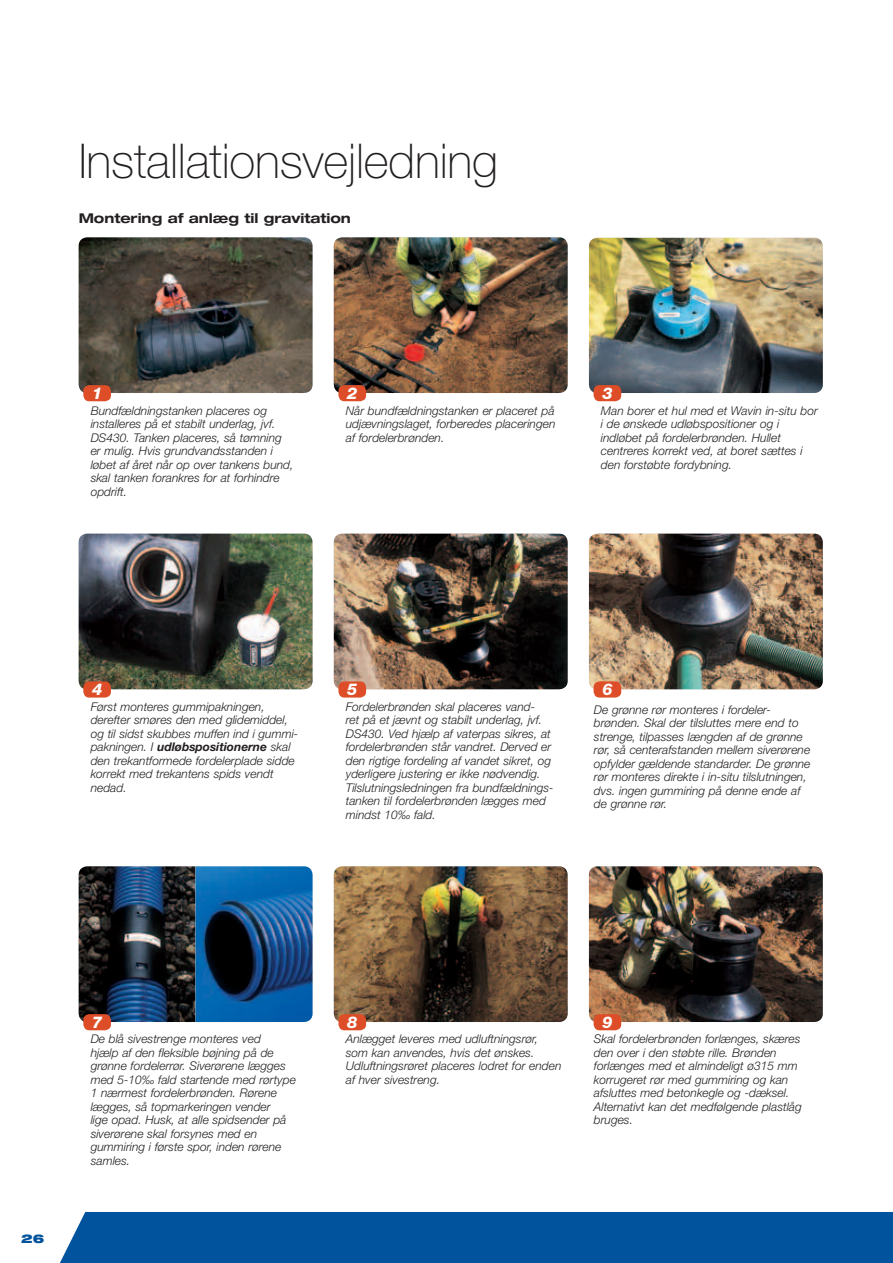
<style>
.page{position:relative;width:893px;height:1263px;background:#fff}
.page>*{position:absolute;margin:0;border:0;box-sizing:border-box;transform-origin:0 0}
.t1{font:100 48px "Helvetica Neue";letter-spacing:-.005em;color:#231f20}
.t2{font:italic 800 16.2px "Helvetica Neue";color:#fff}
.t3{font:700 expanded 13.5px "Helvetica Neue";color:#231f20}
.t4{font:italic 300 12px/13.5px "Helvetica Neue";color:#231f20}
.t5{font:900 expanded 12px "Helvetica Neue";color:#00539c}
.s1{font-weight:700}
</style>
<div class="page">
<div style="left:60px;top:1212px;width:833px;height:51px;background:#00539c"></div>
<img style="left:79px;top:534px;width:234px;height:155px">
<img style="left:79px;top:237px;width:234px;height:156px">
<div style="left:83px;top:385px;width:28px;height:16px;background:#dd4e28;border-radius:6px"></div>
<div style="left:83px;top:681px;width:28px;height:16px;background:#dd4e28;border-radius:6px"></div>
<div style="left:83px;top:1014px;width:28px;height:16px;background:#dd4e28;border-radius:6px"></div>
<img style="left:334px;top:237px;width:234px;height:156px">
<img style="left:334px;top:534px;width:234px;height:155px">
<img style="left:334px;top:866px;width:234px;height:156px">
<div style="left:338px;top:385px;width:28px;height:16px;background:#dd4e28;border-radius:6px"></div>
<div style="left:338px;top:681px;width:28px;height:16px;background:#dd4e28;border-radius:6px"></div>
<div style="left:338px;top:1014px;width:28px;height:16px;background:#dd4e28;border-radius:6px"></div>
<img style="left:589px;top:238px;width:234px;height:155px">
<img style="left:589px;top:534px;width:234px;height:155px">
<img style="left:589px;top:866px;width:234px;height:156px">
<div style="left:594px;top:385px;width:27px;height:16px;background:#dd4e28;border-radius:6px"></div>
<div style="left:594px;top:681px;width:27px;height:16px;background:#dd4e28;border-radius:6px"></div>
<div style="left:594px;top:1014px;width:27px;height:16px;background:#dd4e28;border-radius:6px"></div>
<img style="left:79px;top:866px;width:234px;height:156px">
<h1 class="t1" style="left:79px;top:134px;width:421px">Installationsvejledning</h1>
<p class="t3" style="left:79px;top:210px;width:274px">Montering af anlæg til gravitation</p>
<h2 class="t2" style="left:92px;top:383px;width:12px">1</h2>
<h2 class="t2" style="left:347px;top:383px;width:12px">2</h2>
<h2 class="t2" style="left:602px;top:383px;width:12px">3</h2>
<p class="t4" style="left:91px;top:404px;width:204px">Bundfældningstanken placeres og installeres på et stabilt underlag, jvf.<br>DS430. Tanken placeres, så tømning er mulig. Hvis grundvandsstanden i løbet af året når op over tankens bund, skal tanken forankres for at forhindre opdrift.</p>
<p class="t4" style="left:346px;top:404px;width:211px;text-align:justify">Når bundfældningstanken er placeret på udjævningslaget, forberedes placeringen af fordelerbrønden.</p>
<p class="t4" style="left:601px;top:404px;width:218px">Man borer et hul med et Wavin in-situ bor i de ønskede udløbspositioner og i indløbet på fordelerbrønden. Hullet centreres korrekt ved, at boret sættes i den forstøbte fordybning.</p>
<h2 class="t2" style="left:92px;top:680px;width:12px">4</h2>
<h2 class="t2" style="left:347px;top:680px;width:12px">5</h2>
<h2 class="t2" style="left:602px;top:680px;width:12px">6</h2>
<p class="t4" style="left:91px;top:700px;width:209px">Først monteres gummipakningen, derefter smøres den med glidemiddel, og til sidst skubbes muffen ind i gummi&shy;pakningen. I <span class="s1">udløbspositionerne</span> skal den trekantformede fordelerplade sidde korrekt med trekantens spids vendt nedad.</p>
<p class="t4" style="left:594px;top:702px;width:218px">De grønne rør monteres i fordeler&shy;brønden. Skal der tilsluttes mere end to strenge, tilpasses længden af de grønne rør, så centerafstanden mellem siverørene opfylder gældende standarder. De grønne rør monteres direkte i in-situ tilslutningen, dvs. ingen gummiring på denne ende af de grønne rør.</p>
<p class="t4" style="left:346px;top:700px;width:208px">Fordelerbrønden skal placeres vand-<br>ret på et jævnt og stabilt underlag, jvf.<br>DS430. Ved hjælp af vaterpas sikres, at fordelerbrønden står vandret. Derved er den rigtige fordeling af vandet sikret, og yderligere justering er ikke nødvendig.<br>Tilslutningsledningen fra bundfældnings&shy;tanken til fordelerbrønden lægges med mindst 10‰ fald.</p>
<p class="t5" style="left:21px;top:1231px;width:25px">26</p>
<h2 class="t2" style="left:92px;top:1012px;width:12px">7</h2>
<h2 class="t2" style="left:347px;top:1012px;width:12px">8</h2>
<h2 class="t2" style="left:602px;top:1012px;width:12px">9</h2>
<p class="t4" style="left:91px;top:1032px;width:207px">De blå sivestrenge monteres ved<br>hjælp af den fleksible bøjning på de grønne fordelerrør. Siverørene lægges med 5-10‰ fald startende med rørtype<br>1 nærmest fordelerbrønden. Rørene lægges, så topmarkeringen vender<br>lige opad. Husk, at alle spidsender på siverørene skal forsynes med en gummiring i første spor, inden rørene samles.</p>
<p class="t4" style="left:346px;top:1032px;width:217px">Anlægget leveres med udluftningsrør, som kan anvendes, hvis det ønskes.<br>Udluftningsrøret placeres lodret for enden af hver sivestreng.</p>
<p class="t4" style="left:594px;top:1032px;width:209px">Skal fordelerbrønden forlænges, skæres den over i den støbte rille. Brønden forlænges med et almindeligt ø315 mm korrugeret rør med gummiring og kan afsluttes med betonkegle og -dæksel.<br>Alternativt kan det medfølgende plastlåg bruges.</p>
</div>
